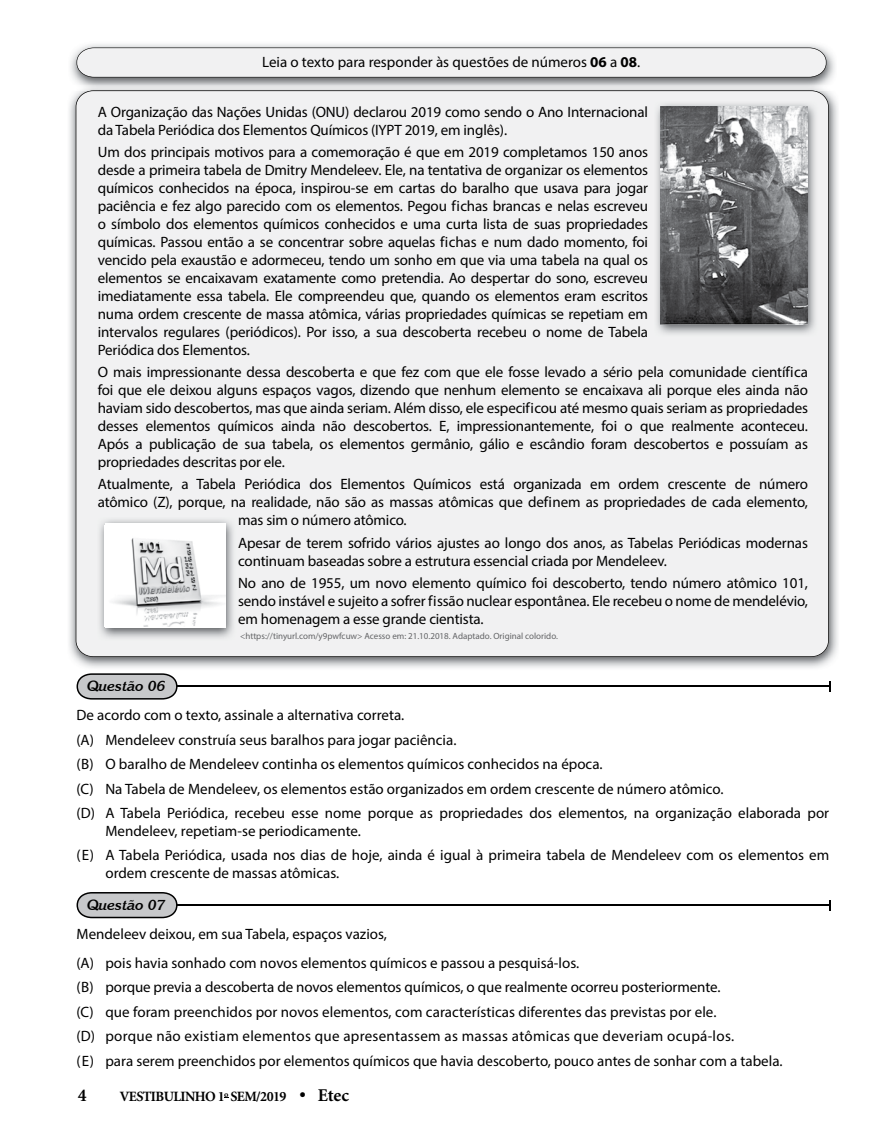
<style>
.page{position:relative;width:893px;height:1127px;background:#fff}
.page>*{position:absolute;margin:0;border:0;box-sizing:border-box;transform-origin:0 0}
.t1{font:700 18px "Minion";color:#000}
.t2{font:15px/18px "Myriad Pro";letter-spacing:-.005em;color:#000}
.t3{font:italic 700 14.7px "Korinna IT Cby BT";color:#000}
.t4{font:700 14.25px "Minion";letter-spacing:-.04em;color:#000}
.t5{font:9px "Myriad Pro";color:#636466}
.s1{font-weight:700}
.s2{font-family:"Korinna IT Cby BT";font-style:italic;font-size:16.65px}
.s3{font-size:18px}
</style>
<div class="page">
<img style="left:69px;top:92px;width:769px;height:576px">
<div style="left:76px;top:91px;width:753px;height:566px;background:#f1f1f2"></div>
<img style="left:70px;top:44px;width:765px;height:47px">
<img style="left:89px;top:90px;width:726px;height:1px">
<img style="left:92px;top:91px;width:721px;height:1px">
<svg style="left:77px;top:48px;width:749px;height:29px"></svg>
<img style="left:97px;top:517px;width:139px;height:123px">
<div style="left:105px;top:523px;width:120px;height:104px;background:#fff"></div>
<img style="left:104px;top:525px;width:121px;height:101px">
<img style="left:654px;top:102px;width:164px;height:234px">
<img style="left:661px;top:106px;width:147px;height:218px">
<hr style="left:159px;top:686px;width:671px;height:1px;background:#000">
<svg style="left:77px;top:673px;width:101px;height:26px;background:#b4b5b7"></svg>
<hr style="left:159px;top:904px;width:671px;height:2px;background:#000">
<svg style="left:77px;top:892px;width:101px;height:26px;background:#b2b2b4"></svg>
<p class="t2" style="left:262px;top:53px;width:379px">Leia o texto para responder às questões de números <span class="s1">06</span> a <span class="s1">08</span>.</p>
<p class="t2" style="left:98px;top:102px;width:552px">A Organização das Nações Unidas (ONU) declarou 2019 como sendo o Ano Internacional da Tabela Periódica dos Elementos Químicos (IYPT 2019, em inglês).</p>
<p class="t2" style="left:98px;top:142px;width:552px;text-align:justify">Um dos principais motivos para a comemoração é que em 2019 completamos 150 anos desde a primeira tabela de Dmitry Mendeleev. Ele, na tentativa de organizar os elementos químicos conhecidos na época, inspirou-se em cartas do baralho que usava para jogar paciência e fez algo parecido com os elementos. Pegou fichas brancas e nelas escreveu o símbolo dos elementos químicos conhecidos e uma curta lista de suas propriedades químicas. Passou então a se concentrar sobre aquelas fichas e num dado momento, foi vencido pela exaustão e adormeceu, tendo um sonho em que via uma tabela na qual os elementos se encaixavam exatamente como pretendia. Ao despertar do sono, escreveu imediatamente essa tabela. Ele compreendeu que, quando os elementos eram escritos numa ordem crescente de massa atômica, várias propriedades químicas se repetiam em intervalos regulares (periódicos). Por isso, a sua descoberta recebeu o nome de Tabela Periódica dos Elementos.</p>
<p class="t2" style="left:98px;top:363px;width:712px;text-align:justify">O mais impressionante dessa descoberta e que fez com que ele fosse levado a sério pela comunidade científica foi que ele deixou alguns espaços vagos, dizendo que nenhum elemento se encaixava ali porque eles ainda não haviam sido descobertos, mas que ainda seriam. Além disso, ele especificou até mesmo quais seriam as propriedades desses elementos químicos ainda não descobertos. E, impressionantemente, foi o que realmente aconteceu.<br>Após a publicação de sua tabela, os elementos germânio, gálio e escândio foram descobertos e possuíam as propriedades descritas por ele.</p>
<p class="t2" style="left:98px;top:475px;width:712px">Atualmente, a Tabela Periódica dos Elementos Químicos está organizada em ordem crescente de número</p>
<p class="t2" style="left:98px;top:493px;width:712px">atômico (Z), porque, na realidade, não são as massas atômicas que definem as propriedades de cada elemento,</p>
<p class="t2" style="left:238px;top:511px;width:170px">mas sim o número atômico.</p>
<p class="t2" style="left:238px;top:533px;width:571px">Apesar de terem sofrido vários ajustes ao longo dos anos, as Tabelas Periódicas modernas continuam baseadas sobre a estrutura essencial criada por Mendeleev.</p>
<p class="t2" style="left:238px;top:573px;width:571px;text-align:justify">No ano de 1955, um novo elemento químico foi descoberto, tendo número atômico 101, sendo instável e sujeito a sofrer fissão nuclear espontânea. Ele recebeu o nome de mendelévio, em homenagem a esse grande cientista.</p>
<p class="t5" style="left:240px;top:630px;width:319px">&lt;https://tinyurl.com/y9pwfcuw&gt; Acesso em: 21.10.2018. Adaptado. Original colorido.</p>
<p class="t3" style="left:87px;top:677px;width:80px">Questão 06</p>
<p class="t2" style="left:77px;top:703px;width:754px;line-height:24.3px">De acordo com o texto, assinale a alternativa correta.<br>(A) Mendeleev construía seus baralhos para jogar paciência.<br>(B) O baralho de Mendeleev continha os elementos químicos conhecidos na época.<br>(C) Na Tabela de Mendeleev, os elementos estão organizados em ordem crescente de número atômico.<br>(D) A Tabela Periódica, recebeu esse nome porque as propriedades dos elementos, na organização elaborada por</p>
<p class="t2" style="left:77px;top:818px;width:754px;line-height:24.3px;text-indent:29px">Mendeleev, repetiam-se periodicamente.<br>(E) A Tabela Periódica, usada nos dias de hoje, ainda é igual à primeira tabela de Mendeleev com os elementos em</p>
<p class="t2" style="left:105px;top:864px;width:235px">ordem crescente de massas atômicas.</p>
<p class="t3" style="left:87px;top:896px;width:80px">Questão 07</p>
<p class="t2" style="left:77px;top:920px;width:504px;line-height:28.7px">Mendeleev deixou, em sua Tabela, espaços vazios,<br>(A) pois havia sonhado com novos elementos químicos e passou a pesquisá-los.</p>
<p class="t2" style="left:77px;top:975px;width:708px;line-height:24.5px">(B) porque previa a descoberta de novos elementos químicos, o que realmente ocorreu posteriormente.<br>(C) que foram preenchidos por novos elementos, com características diferentes das previstas por ele.<br>(D) porque não existiam elementos que apresentassem as massas atômicas que deveriam ocupá-los.<br>(E) para serem preenchidos por elementos químicos que havia descoberto, pouco antes de sonhar com a tabela.</p>
<p class="t1" style="left:78px;top:1086px;width:10px">4</p>
<p class="t4" style="left:120px;top:1089px;width:231px">VESTIBULINHO 1<sup>o</sup> SEM/2019 <span class="s2">•</span> <span class="s3">Etec</span></p>
</div>
